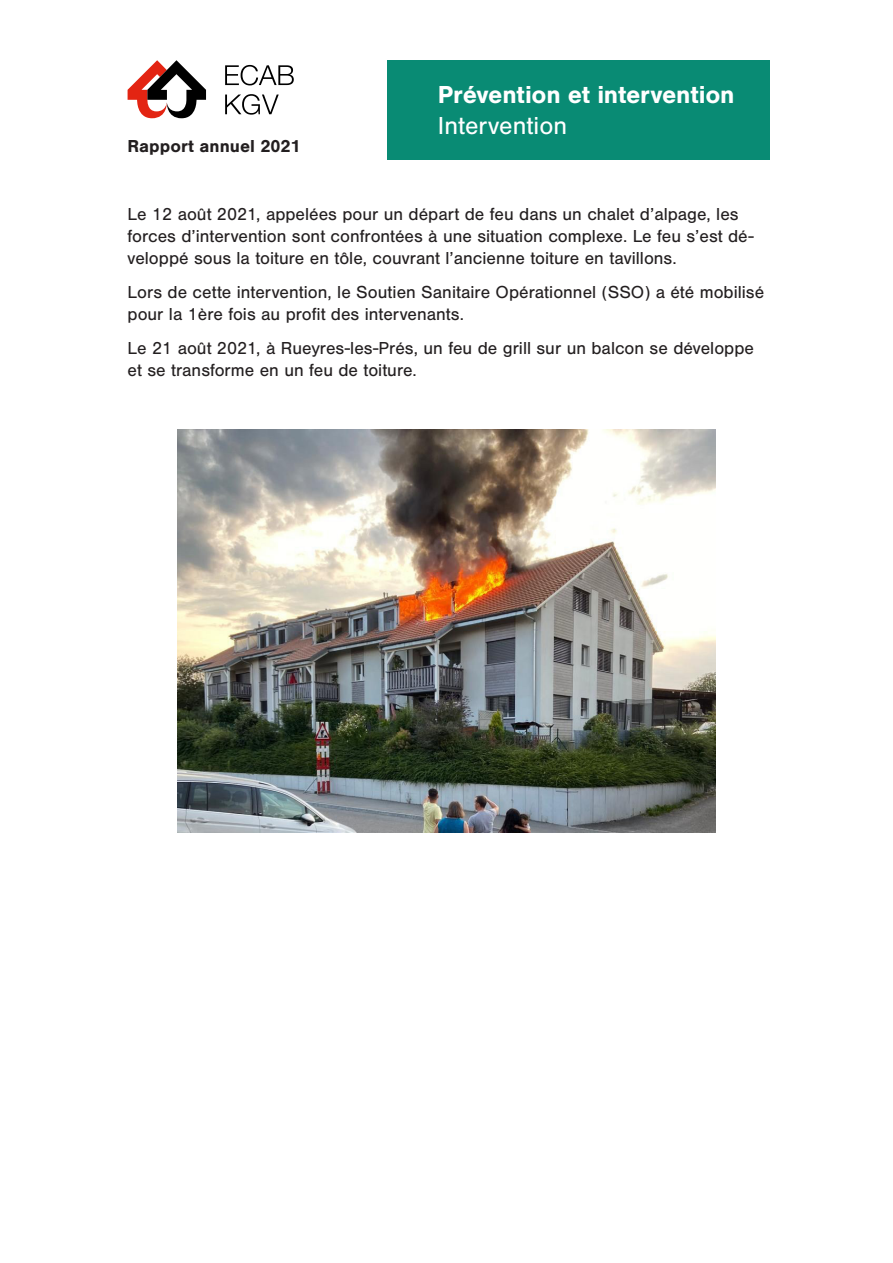
<style>
.page{position:relative;width:893px;height:1263px;background:#fff}
.page>*{position:absolute;margin:0;border:0;box-sizing:border-box;transform-origin:0 0}
.t1{font:700 25.5px "Nimbus San";letter-spacing:-.01em;color:#fff}
.t2{font:25.5px "Nimbus San";color:#fff}
.t3{font:18px/21.6px "Nimbus San";color:#231f20}
.t4{font:700 18px "Nimbus San";color:#231f20}
</style>
<div class="page">
<svg style="left:128px;top:60px;width:78px;height:58px"></svg>
<svg style="left:225px;top:94px;width:54px;height:21px"></svg>
<svg style="left:225px;top:65px;width:69px;height:20px"></svg>
<div style="left:387px;top:60px;width:383px;height:99px;background:#098b74"></div>
<img style="left:178px;top:429px;width:537px;height:403px">
<p class="t4" style="left:128px;top:136px;width:175px">Rapport annuel 2021</p>
<h1 class="t1" style="left:438px;top:80px;width:298px">Prévention et intervention</h1>
<h1 class="t2" style="left:438px;top:111px;width:131px">Intervention</h1>
<p class="t3" style="left:128px;top:204px;width:628px">Le 12 août 2021, appelées pour un départ de feu dans un chalet d’alpage, les forces d’intervention sont confrontées à une situation complexe. Le feu s’est dé&shy;veloppé sous la toiture en tôle, couvrant l’ancienne toiture en tavillons.</p>
<p class="t3" style="left:128px;top:281px;width:638px">Lors de cette intervention, le Soutien Sanitaire Opérationnel (SSO) a été mobilisé pour la 1ère fois au profit des intervenants.</p>
<p class="t3" style="left:128px;top:337px;width:628px">Le 21 août 2021, à Rueyres-les-Prés, un feu de grill sur un balcon se développe et se transforme en un feu de toiture.</p>
</div>
